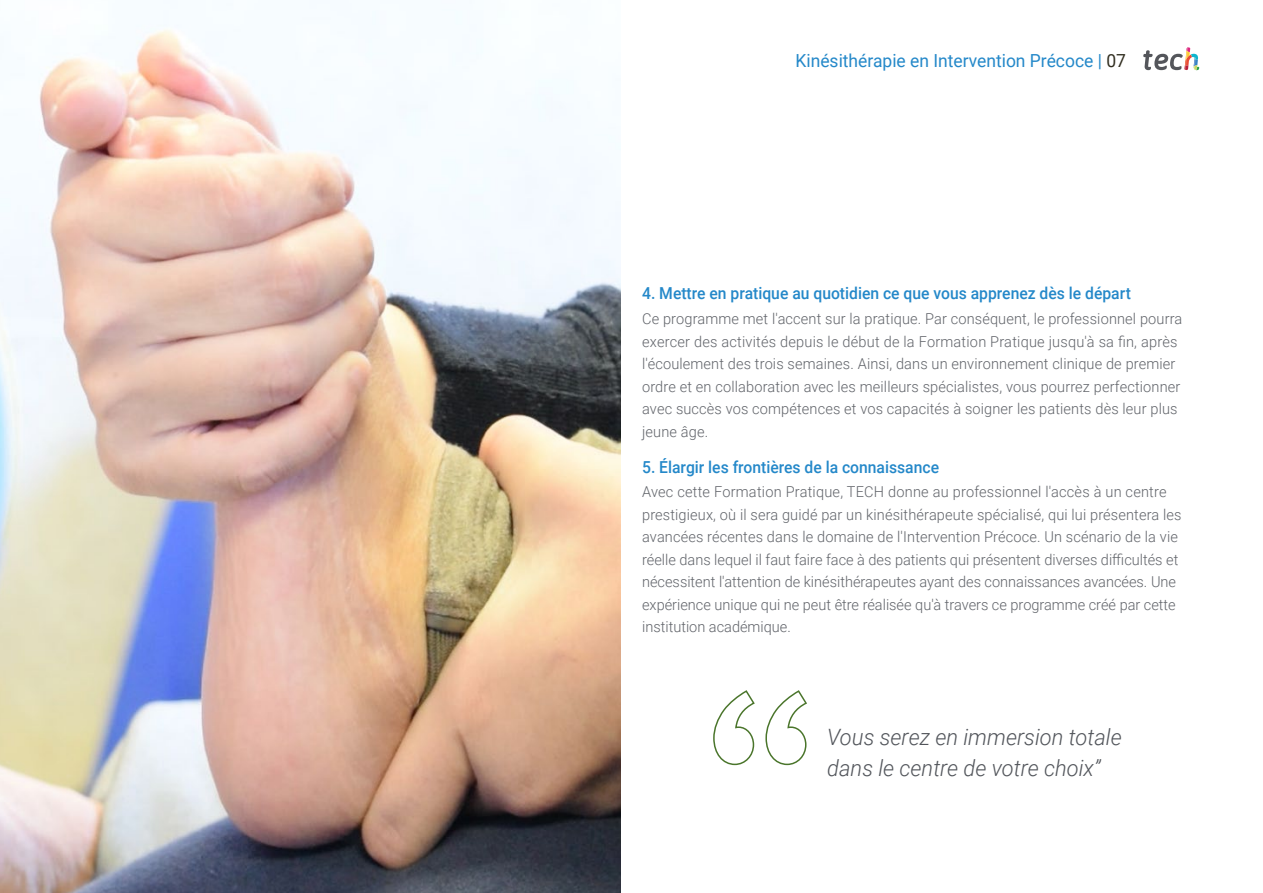
<style>
.page{position:relative;width:1263px;height:893px;background:#fff}
.page>*{position:absolute;margin:0;border:0;box-sizing:border-box;transform-origin:0 0}
.t1{font:italic 300 22.5px/31.5px "Roboto";color:#52555b}
.t2{font:18px "Roboto";color:#2488c9}
.t3{font:500 16.5px "Roboto";color:#2488c9;scale:.95 1}
.t4{font:300 15px/22.5px "Roboto";letter-spacing:.01em;color:#61646a}
.s1{color:#312e20}
</style>
<div class="page">
<svg style="left:1143px;top:47px;width:56px;height:24px"></svg>
<img style="left:0;top:11px;width:621px;height:882px">
<svg style="left:713px;top:690px;width:94px;height:76px"></svg>
<p class="t2" style="left:795px;top:48px;width:332px">Kinésithérapie en Intervention Précoce | <span class="s1">07</span></p>
<p class="t3" style="left:642px;top:282px;width:516px">4. Mettre en pratique au quotidien ce que vous apprenez dès le départ</p>
<p class="t4" style="left:642px;top:307px;width:542px">Ce programme met l'accent sur la pratique. Par conséquent, le professionnel pourra exercer des activités depuis le début de la Formation Pratique jusqu'à sa fin, après l'écoulement des trois semaines. Ainsi, dans un environnement clinique de premier ordre et en collaboration avec les meilleurs spécialistes, vous pourrez perfectionner avec succès vos compétences et vos capacités à soigner les patients dès leur plus jeune âge.</p>
<p class="t3" style="left:642px;top:455px;width:314px">5. Élargir les frontières de la connaissance</p>
<p class="t4" style="left:642px;top:480px;width:541px">Avec cette Formation Pratique, TECH donne au professionnel l'accès à un centre prestigieux, où il sera guidé par un kinésithérapeute spécialisé, qui lui présentera les avancées récentes dans le domaine de l'Intervention Précoce. Un scénario de la vie réelle dans lequel il faut faire face à des patients qui présentent diverses difficultés et nécessitent l'attention de kinésithérapeutes ayant des connaissances avancées. Une expérience unique qui ne peut être réalisée qu'à travers ce programme créé par cette institution académique.</p>
<h1 class="t1" style="left:827px;top:720px;width:296px">Vous serez en immersion totale dans le centre de votre choix”</h1>
</div>
